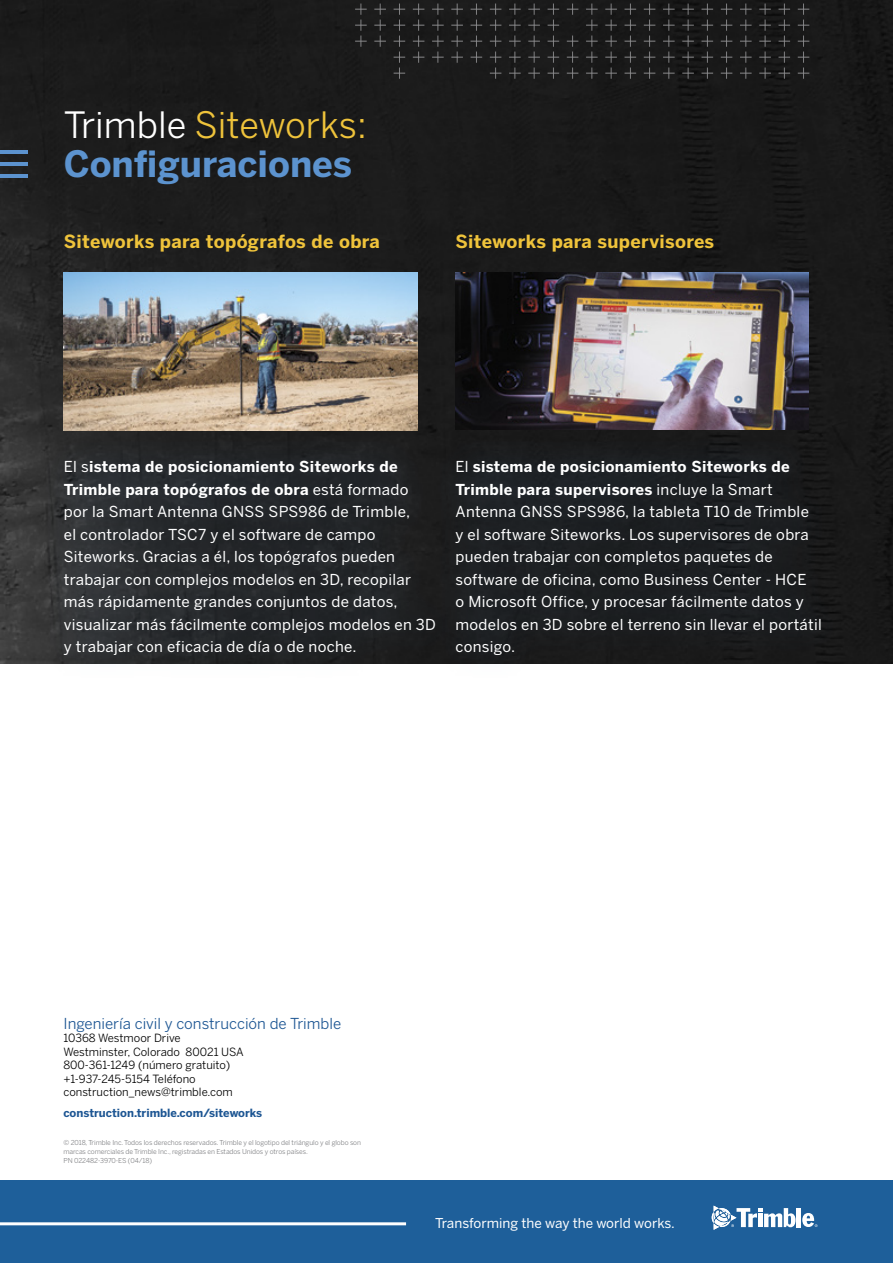
<style>
.page{position:relative;width:893px;height:1263px;background:#fff}
.page>*{position:absolute;margin:0;border:0;box-sizing:border-box;transform-origin:0 0}
.t1{font:700 36px/39.6px "Benton Sans";color:#5c93cf}
.t2{font:700 18px "Benton Sans";letter-spacing:.02em;color:#efc33b}
.t3{font:15px/22.5px "Benton Sans";letter-spacing:.02em;color:#fff}
.t4{font:15px "Benton Sans";color:#1d5693}
.t5{font:13.5px "Benton Sans";color:#fff}
.t6{font:11.25px/13.5px "Benton Sans";color:#000}
.t7{font:700 11.25px "Benton Sans";color:#1d5693}
.t8{font:6.75px/9px "Benton Sans";letter-spacing:-.01em;color:#808184}
.s1{font-weight:400;color:#fff}
.s2{font-weight:400;color:#efc33b}
.s3{font-weight:700}
</style>
<div class="page">
<img style="left:0;top:0;width:893px;height:663px">
<hr style="left:0;top:150px;width:28px;height:4px;background:#5c93cf">
<hr style="left:0;top:162px;width:28px;height:4px;background:#5c93cf">
<hr style="left:0;top:174px;width:28px;height:3px;background:#5c93cf">
<svg style="left:355px;top:4px;width:454px;height:75px;background:#202021"></svg>
<div style="left:36px;top:432px;width:426px;height:250px;background:#5c93cf;opacity:.4"></div>
<div style="left:428px;top:432px;width:420px;height:251px;background:#5c93cf;opacity:.4"></div>
<img style="left:64px;top:272px;width:353px;height:158px">
<img style="left:455px;top:272px;width:354px;height:158px">
<div style="left:0;top:1180px;width:893px;height:83px;background:#1e5f9a"></div>
<hr style="left:797px;top:1208px;width:4px;height:19px;background:#fff">
<svg style="left:712px;top:1205px;width:84px;height:25px"></svg>
<svg style="left:802px;top:1213px;width:16px;height:14px"></svg>
<hr style="left:0;top:1222px;width:406px;height:3px;background:#fff">
<h1 class="t1" style="left:64px;top:105px;width:304px"><span class="s1">Trimble</span> <span class="s2">Siteworks:<br></span>Configuraciones</h1>
<p class="t2" style="left:64px;top:230px;width:318px">Siteworks para topógrafos de obra</p>
<p class="t2" style="left:455px;top:230px;width:260px">Siteworks para supervisores</p>
<p class="t3" style="left:64px;top:456px;width:374px">El s<span class="s3">istema de posicionamiento Siteworks de Trimble para topógrafos de obra</span> está formado por la Smart Antenna GNSS SPS986 de Trimble,<br>el controlador TSC7 y el software de campo Siteworks. Gracias a él, los topógrafos pueden trabajar con complejos modelos en 3D, recopilar más rápidamente grandes conjuntos de datos, visualizar más fácilmente complejos modelos en 3D y trabajar con eficacia de día o de noche.</p>
<p class="t3" style="left:455px;top:456px;width:368px">El <span class="s3">sistema de posicionamiento Siteworks de Trimble para supervisores</span> incluye la Smart Antenna GNSS SPS986, la tableta T10 de Trimble<br>y el software Siteworks. Los supervisores de obra pueden trabajar con completos paquetes de software de oficina, como Business Center - HCE<br>o Microsoft Office, y procesar fácilmente datos y modelos en 3D sobre el terreno sin llevar el portátil consigo.</p>
<p class="t4" style="left:63px;top:1014px;width:279px">Ingeniería civil y construcción de Trimble</p>
<p class="t6" style="left:63px;top:1031px;width:182px">10368 Westmoor Drive<br>Westminster, Colorado 80021 USA<br>800-361-1249 (número gratuito) +1-937-245-5154 Teléfono construction_news@trimble.com</p>
<p class="t7" style="left:63px;top:1106px;width:200px">construction.trimble.com/siteworks</p>
<p class="t8" style="left:63px;top:1138px;width:299px">© 2018, Trimble Inc. Todos los derechos reservados. Trimble y el logotipo del triángulo y el globo son marcas comerciales de Trimble Inc., registradas en Estados Unidos y otros países.<br>PN 022482-3970-ES (04/18)</p>
<p class="t5" style="left:435px;top:1214px;width:241px">Transforming the way the world works.</p>
</div>
